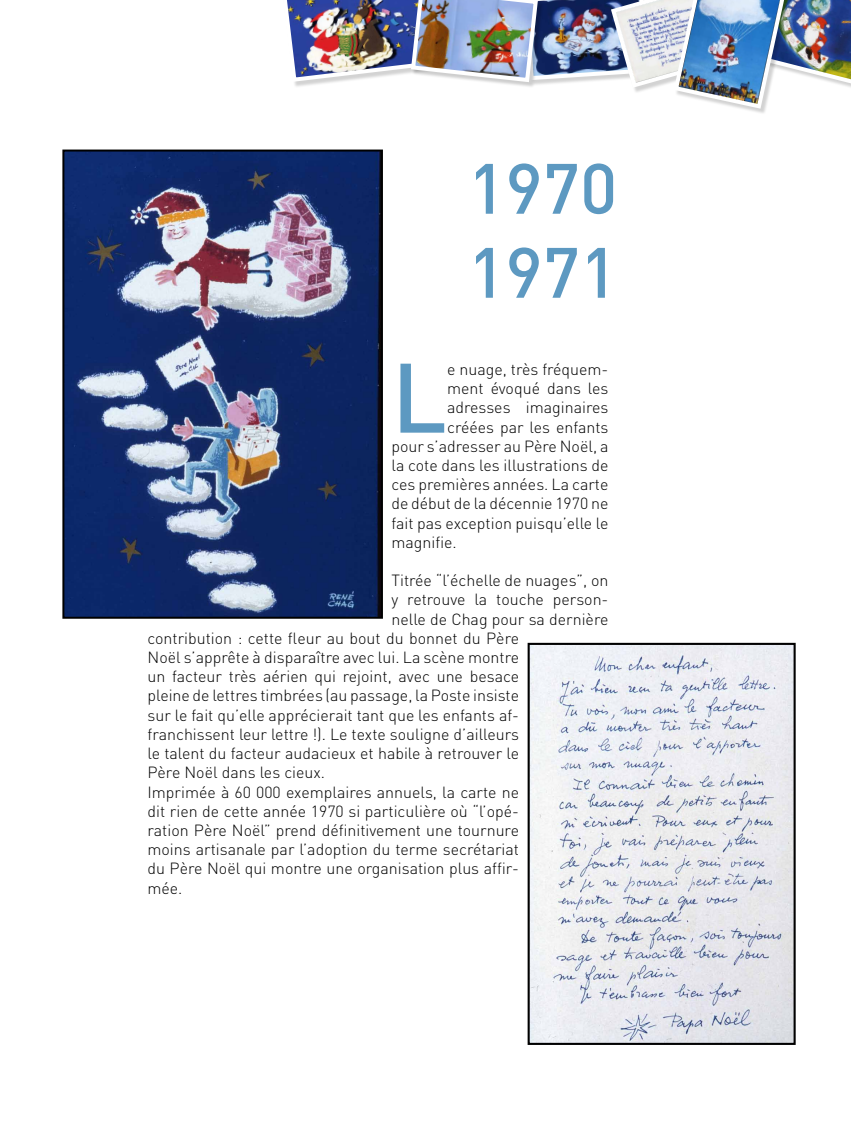
<style>
.page{position:relative;width:851px;height:1134px;background:#fff}
.page>*{position:absolute;margin:0;border:0;box-sizing:border-box;transform-origin:0 0}
.t1{font:500 96.9px "DIN";color:#5d99c1}
.t2{font:500 70px/84px "DIN";color:#5d99c1}
.t3{font:300 16px "DIN";color:#000}
</style>
<div class="page">
<img style="left:287px;top:0;width:563px;height:111px">
<img style="left:65px;top:153px;width:315px;height:463px">
<div style="left:62px;top:150px;width:321px;height:469px;border:2px solid #000"></div>
<img style="left:530px;top:646px;width:262px;height:396px">
<div style="left:527px;top:643px;width:268px;height:402px;border:2px solid #000"></div>
<h2 class="t2" style="left:468px;top:144px;width:151px">1970<br>1971</h2>
<h1 class="t1" style="left:391px;top:336px;width:57px">L</h1>
<p class="t3" style="left:447px;top:359px;width:163px">e nuage, très fréquem-</p>
<p class="t3" style="left:447px;top:379px;width:163px">ment évoqué dans les</p>
<p class="t3" style="left:447px;top:398px;width:163px">adresses imaginaires</p>
<p class="t3" style="left:447px;top:417px;width:163px">créées par les enfants</p>
<p class="t3" style="left:391px;top:436px;width:218px">pour s’adresser au Père Noël, a</p>
<p class="t3" style="left:391px;top:455px;width:218px">la cote dans les illustrations de</p>
<p class="t3" style="left:391px;top:475px;width:218px">ces premières années. La carte</p>
<p class="t3" style="left:391px;top:494px;width:218px">de début de la décennie 1970 ne</p>
<p class="t3" style="left:391px;top:513px;width:218px">fait pas exception puisqu’elle le</p>
<p class="t3" style="left:391px;top:532px;width:67px">magnifie.</p>
<p class="t3" style="left:391px;top:571px;width:218px">Titrée “l’échelle de nuages”, on</p>
<p class="t3" style="left:391px;top:590px;width:218px">y retrouve la touche person-</p>
<p class="t3" style="left:391px;top:609px;width:218px">nelle de Chag pour sa dernière</p>
<p class="t3" style="left:147px;top:628px;width:373px">contribution : cette fleur au bout du bonnet du Père</p>
<p class="t3" style="left:147px;top:647px;width:373px">Noël s’apprête à disparaître avec lui. La scène montre</p>
<p class="t3" style="left:147px;top:667px;width:373px">un facteur très aérien qui rejoint, avec une besace</p>
<p class="t3" style="left:147px;top:686px;width:373px">pleine de lettres timbrées (au passage, la Poste insiste</p>
<p class="t3" style="left:147px;top:705px;width:373px">sur le fait qu’elle apprécierait tant que les enfants af-</p>
<p class="t3" style="left:147px;top:724px;width:373px">franchissent leur lettre !). Le texte souligne d’ailleurs</p>
<p class="t3" style="left:147px;top:743px;width:373px">le talent du facteur audacieux et habile à retrouver le</p>
<p class="t3" style="left:147px;top:763px;width:179px">Père Noël dans les cieux.</p>
<p class="t3" style="left:147px;top:782px;width:373px">Imprimée à 60 000 exemplaires annuels, la carte ne</p>
<p class="t3" style="left:147px;top:801px;width:373px">dit rien de cette année 1970 si particulière où “l’opé-</p>
<p class="t3" style="left:147px;top:820px;width:373px">ration Père Noël” prend définitivement une tournure</p>
<p class="t3" style="left:147px;top:839px;width:373px">moins artisanale par l’adoption du terme secrétariat</p>
<p class="t3" style="left:147px;top:859px;width:373px">du Père Noël qui montre une organisation plus affir-</p>
<p class="t3" style="left:147px;top:878px;width:37px">mée.</p>
</div>
